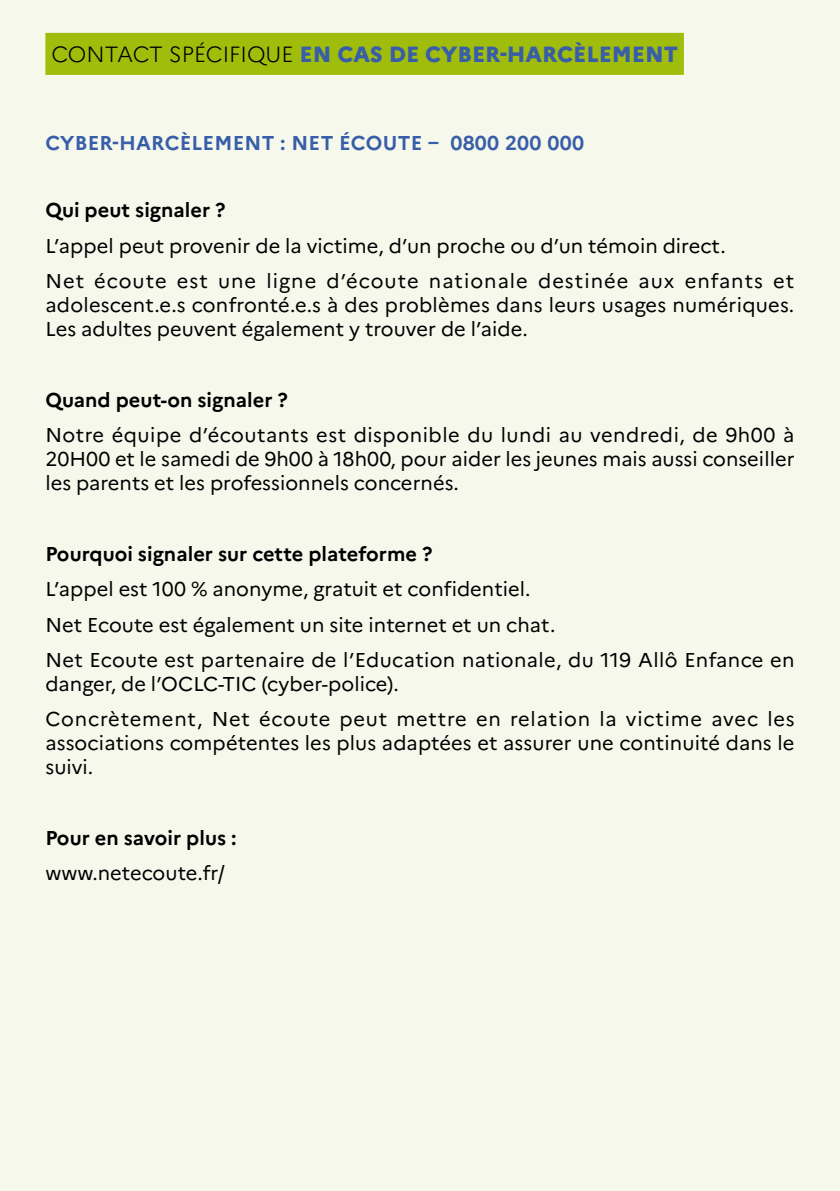
<style>
.page{position:relative;width:840px;height:1191px;background:#fff}
.page>*{position:absolute;margin:0;border:0;box-sizing:border-box;transform-origin:0 0}
.t1{font:800 22px "Marianne";color:#385ea9}
.t2{font:20px/24px "Marianne";color:#000}
.t3{font:700 20px "Marianne";color:#000}
.t4{font:20px/35.4px "Marianne";letter-spacing:.04em;color:#000}
.t5{font:700 20px "Marianne";letter-spacing:.01em;color:#385ea9}
.s1{font-weight:300;color:#000}
</style>
<div class="page">
<div style="left:0;top:0;width:839px;height:1191px;background:#f6f8ec"></div>
<div style="left:45px;top:33px;width:638px;height:42px;background:#a1bd0b"></div>
<p class="t1" style="left:51px;top:41px;width:627px"><span class="s1">CONTACT SPÉCIFIQUE</span> EN CAS DE CYBER-HARCÈLEMENT</p>
<p class="t5" style="left:45px;top:130px;width:202px">Cybe r-harcèle ment</p>
<p class="t5" style="left:280px;top:130px;width:305px">: Net écoute – 0800 200 000</p>
<p class="t3" style="left:45px;top:198px;width:182px">Qui peut signaler ?</p>
<p class="t2" style="left:45px;top:228px;width:750px;line-height:35.4px">L’appel peut provenir de la victime, d’un proche ou d’un témoin direct.<br>N et écoute est une ligne d’écoute nationale destinée aux enfants et</p>
<p class="t2" style="left:45px;top:293px;width:750px">adolescent.e.s confronté.e.s à des problèmes dans leurs usages numériques.<br>Les adultes peuvent également y trouver de l’aide.</p>
<p class="t3" style="left:45px;top:387px;width:244px">Quand peut-on signaler ?</p>
<p class="t2" style="left:45px;top:423px;width:750px;text-align:justify">Notre équipe d’écoutants est disponible du lundi au vendredi, de 9h00 à 20H00 et le samedi de 9h00 à 18h00, pour aider les jeunes mais aussi conseiller les parents et les professionnels concernés.</p>
<p class="t3" style="left:45px;top:541px;width:388px">Pourquoi signaler sur cette plateforme ?</p>
<p class="t2" style="left:45px;top:571px;width:750px;line-height:35.4px">L’appel est 100 % anonyme, gratuit et confidentiel.<br>N et Ecoute est également un site internet et un chat.<br>Net Ecoute est partenaire de l’Education nationale, du 119 Allô E nfance en</p>
<p class="t2" style="left:45px;top:672px;width:131px">danger, de l’OCLC</p>
<p class="t4" style="left:45px;top:666px;width:750px;text-indent:173px">-TIC (cyber-police).<br>Concrètement, N et écoute peut mettre en relation la victime avec les</p>
<p class="t2" style="left:45px;top:731px;width:750px">associations compétentes les plus adaptées et assurer une continuité dans le suivi.</p>
<p class="t3" style="left:45px;top:825px;width:192px">Pour en savoir plus :</p>
<p class="t2" style="left:45px;top:861px;width:181px">www.netecoute.fr/</p>
</div>
